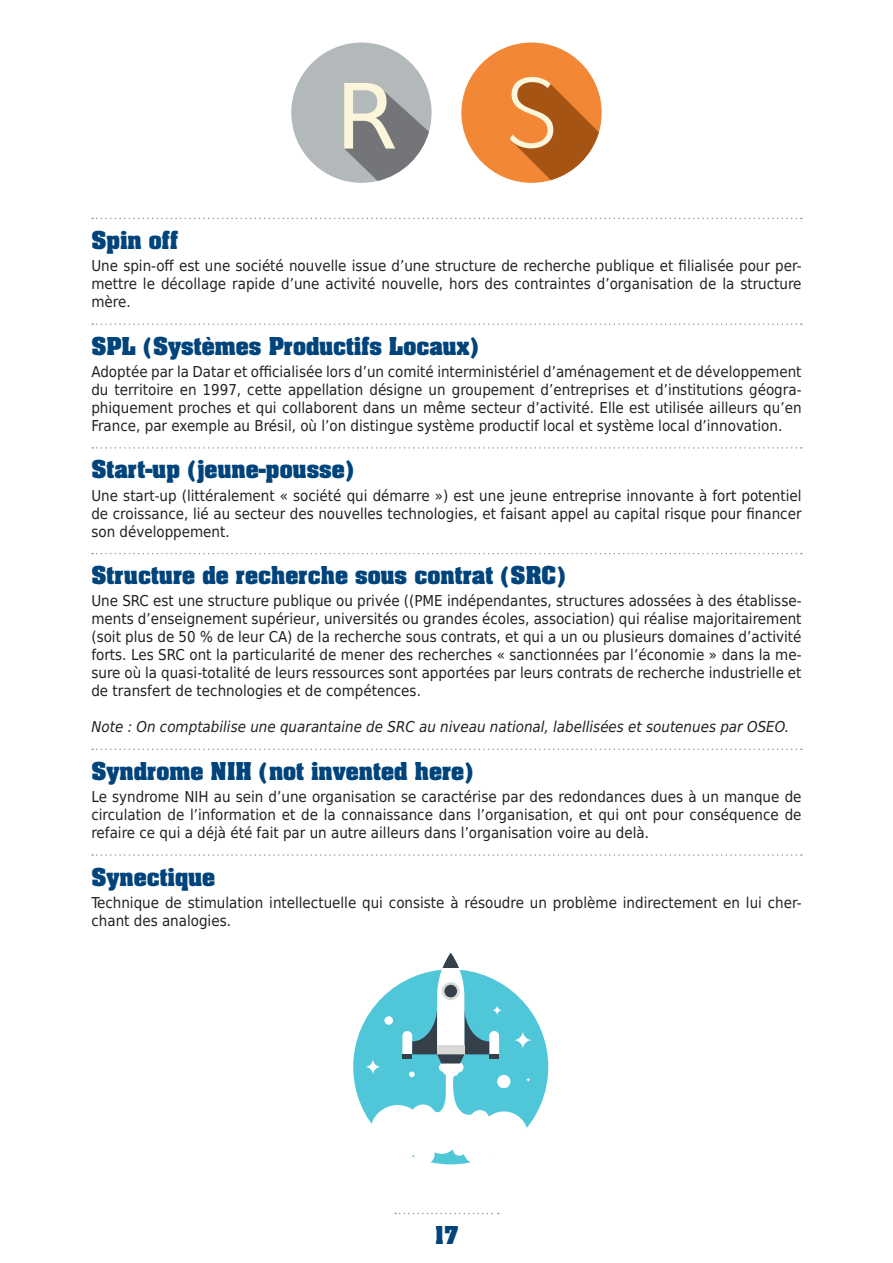
<style>
.page{position:relative;width:893px;height:1263px;background:#fff}
.page>*{position:absolute;margin:0;border:0;box-sizing:border-box;transform-origin:0 0}
.mot{font:700 21px "Aachen";color:#00447b}
.texte{font:15px/18px "DejaVu Sans Condensed";color:#231f20;text-align:justify}
.texte-2{font:italic 15px "DejaVu Sans Condensed";color:#231f20}
</style>
<div class="page">
<svg style="left:395px;top:1213px;width:104px;height:1px"></svg>
<svg style="left:92px;top:218px;width:710px;height:1px"></svg>
<svg style="left:92px;top:323px;width:710px;height:2px"></svg>
<svg style="left:92px;top:447px;width:710px;height:2px"></svg>
<svg style="left:92px;top:553px;width:710px;height:1px"></svg>
<svg style="left:92px;top:748px;width:710px;height:2px"></svg>
<svg style="left:92px;top:854px;width:710px;height:2px"></svg>
<div style="left:353px;top:969px;width:195px;height:195px;background:#50c6d9;border-radius:50%"></div>
<svg style="left:370px;top:952px;width:161px;height:212px"></svg>
<svg style="left:365px;top:1059px;width:16px;height:16px"></svg>
<div style="left:376px;top:982px;width:8px;height:8px;background:#fff;border-radius:50%"></div>
<div style="left:291px;top:43px;width:141px;height:140px;background:#b3b8ba;border-radius:50%"></div>
<svg style="left:344px;top:83px;width:85px;height:98px"></svg>
<div style="left:461px;top:43px;width:141px;height:140px;background:#f28736;border-radius:50%"></div>
<svg style="left:510px;top:77px;width:89px;height:103px"></svg>
<p class="mot" style="left:91px;top:225px;width:88px">Spin off</p>
<p class="texte" style="left:91px;top:257px;width:712px">Une spin-off est une société nouvelle issue d’une structure de recherche publique et filialisée pour per&shy;mettre le décollage rapide d’une activité nouvelle, hors des contraintes d’organisation de la structure mère.</p>
<p class="mot" style="left:91px;top:331px;width:389px">SPL (Systèmes Productifs Locaux)</p>
<p class="texte" style="left:91px;top:362px;width:712px">Adoptée par la Datar et officialisée lors d’un comité interministériel d’aménagement et de développement du territoire en 1997, cette appellation désigne un groupement d’entreprises et d’institutions géogra&shy;phiquement proches et qui collaborent dans un même secteur d’activité. Elle est utilisée ailleurs qu’en France, par exemple au Brésil, où l’on distingue système productif local et système local d’innovation.</p>
<p class="mot" style="left:91px;top:454px;width:265px">Start-up (jeune-pousse)</p>
<p class="texte" style="left:91px;top:486px;width:712px">Une start-up (littéralement « société qui démarre ») est une jeune entreprise innovante à fort potentiel de croissance, lié au secteur des nouvelles technologies, et faisant appel au capital risque pour financer son développement.</p>
<p class="mot" style="left:91px;top:560px;width:476px">Structure de recherche sous contrat (SRC)</p>
<p class="texte" style="left:91px;top:592px;width:712px">Une SRC est une structure publique ou privée ((PME indépendantes, structures adossées à des établisse&shy;ments d’enseignement supérieur, universités ou grandes écoles, association) qui réalise majoritairement (soit plus de 50 % de leur CA) de la recherche sous contrats, et qui a un ou plusieurs domaines d’activité forts. Les SRC ont la particularité de mener des recherches « sanctionnées par l’économie » dans la me&shy;sure où la quasi-totalité de leurs ressources sont apportées par leurs contrats de recherche industrielle et de transfert de technologies et de compétences.</p>
<p class="texte-2" style="left:91px;top:716px;width:699px">Note : On comptabilise une quarantaine de SRC au niveau national, labellisées et soutenues par OSEO.</p>
<p class="mot" style="left:91px;top:756px;width:384px">Syndrome NIH (not invented here)</p>
<p class="texte" style="left:91px;top:787px;width:712px">Le syndrome NIH au sein d’une organisation se caractérise par des redondances dues à un manque de circulation de l’information et de la connaissance dans l’organisation, et qui ont pour conséquence de refaire ce qui a déjà été fait par un autre ailleurs dans l’organisation voire au delà.</p>
<p class="mot" style="left:91px;top:861px;width:125px">Synectique</p>
<p class="texte" style="left:91px;top:893px;width:712px">Technique de stimulation intellectuelle qui consiste à résoudre un problème indirectement en lui cher&shy;chant des analogies.</p>
<p class="mot" style="left:435px;top:1220px;width:25px">17</p>
</div>
